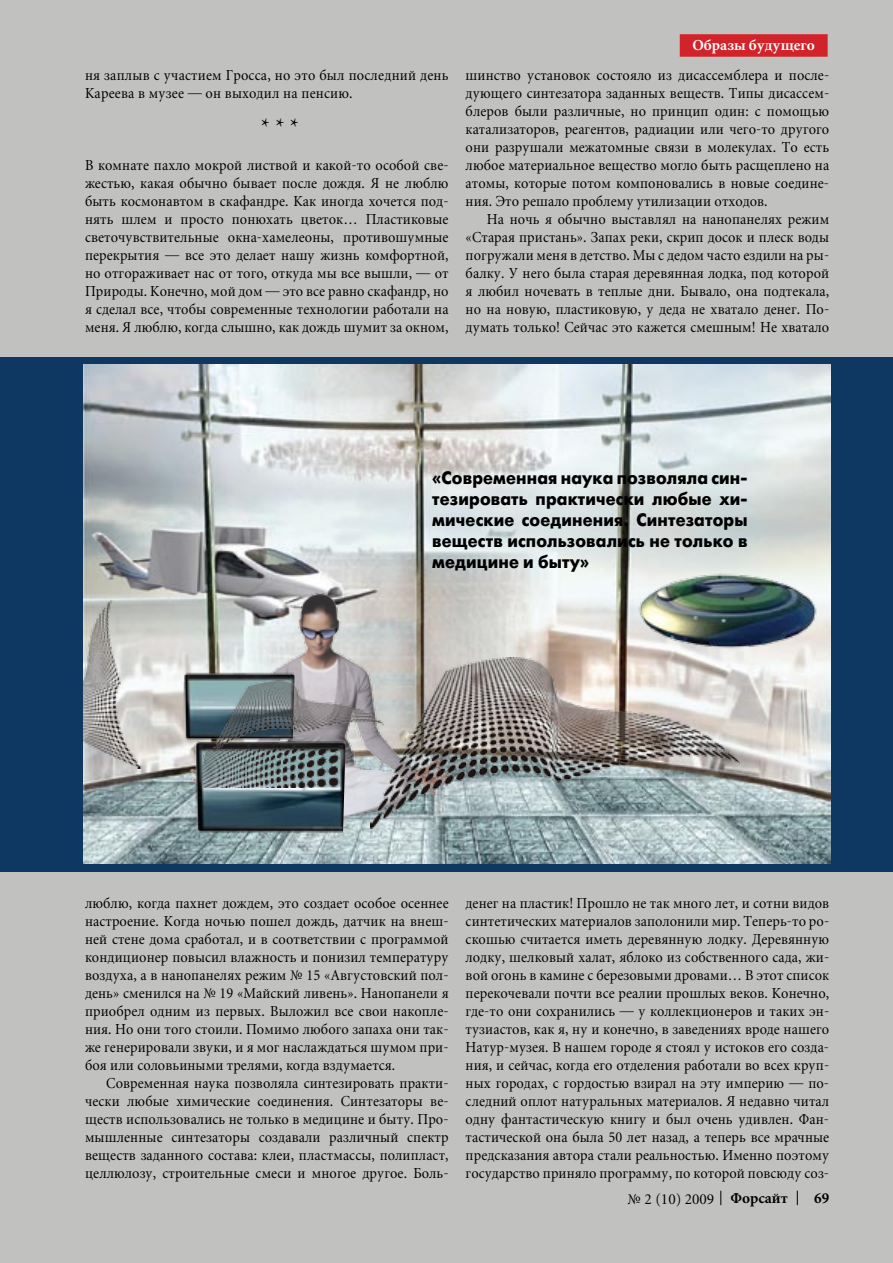
<style>
.page{position:relative;width:893px;height:1263px;background:#c1c1c0}
.page>*{position:absolute;margin:0;border:0;box-sizing:border-box;transform-origin:0 0}
.t1{font:22.5px "Miniature";color:#000;scale:.93 1}
.t2{font:700 18px/21px "Futura Futuris C";letter-spacing:.01em;color:#000;text-align:justify;scale:.93 1}
.t3{font:15px/18px "Miniature";letter-spacing:.005em;color:#000;text-align:justify;scale:.93 1}
.t4{font:15px "Miniature";letter-spacing:.005em;color:#000}
.t5{font:700 15px "Miniature";color:#fff}
.t6{font:700 15px "Miniature";color:#000}
.s1{font-weight:700}
</style>
<div class="page">
<svg style="left:720px;top:1191px;width:1px;height:14px"></svg>
<svg style="left:797px;top:1191px;width:1px;height:14px"></svg>
<div style="left:0;top:357px;width:893px;height:514px;background:#0e3861"></div>
<img style="left:84px;top:364px;width:747px;height:500px">
<img style="left:188px;top:577px;width:267px;height:257px">
<img style="left:187px;top:750px;width:159px;height:97px">
<img style="left:638px;top:570px;width:190px;height:82px">
<img style="left:371px;top:657px;width:368px;height:171px">
<img style="left:179px;top:671px;width:116px;height:79px">
<img style="left:213px;top:681px;width:171px;height:71px">
<img style="left:84px;top:601px;width:58px;height:167px">
<img style="left:202px;top:750px;width:137px;height:38px">
<div style="left:680px;top:34px;width:148px;height:23px;background:#d2232a"></div>
<p class="t3" style="left:85px;top:66px;width:392px">ня заплыв с участием Гросса, но это был последний день<br>Кареева в музее — он выходил на пенсию.</p>
<h1 class="t1" style="left:261px;top:115px;width:42px">* * *</h1>
<p class="t3" style="left:85px;top:156px;width:392px">В комнате пахло мокрой листвой и какой-то особой све&shy;жестью, какая обычно бывает после дождя. Я не люблю быть космонавтом в скафандре. Как иногда хочется под&shy;нять шлем и просто понюхать цветок… Пластиковые светочувствительные окна-хамелеоны, противошумные перекрытия — все это делает нашу жизнь комфортной, но отгораживает нас от того, откуда мы все вышли, — от Природы. Конечно, мой дом — это все равно скафандр, но я сделал все, чтобы современные технологии работали на меня. Я люблю, когда слышно, как дождь шумит за окном,</p>
<p class="t5" style="left:692px;top:38px;width:124px">Образы будущего</p>
<p class="t3" style="left:466px;top:66px;width:392px">шинство установок состояло из дисассемблера и после&shy;дующего синтезатора заданных веществ. Типы дисассем&shy;блеров были различные, но принцип один: с помощью катализаторов, реагентов, радиации или чего-то другого они разрушали межатомные связи в молекулах. То есть любое материальное вещество могло быть расщеплено на атомы, которые потом компоновались в новые соедине&shy;ния. Это решало проблему утилизации отходов.</p>
<p class="t3" style="left:466px;top:210px;width:392px;text-indent:21px">На ночь я обычно выставлял на нанопанелях режим «Старая пристань». Запах реки, скрип досок и плеск воды погружали меня в детство. Мы с дедом часто ездили на ры&shy;балку. У него была старая деревянная лодка, под которой я любил ночевать в теплые дни. Бывало, она подтекала, но на новую, пластиковую, у деда не хватало денег. По&shy;думать только! Сейчас это кажется смешным! Не хватало</p>
<p class="t2" style="left:432px;top:468px;width:340px">«Современная наука позволяла син&shy;тезировать практически любые хи&shy;мические соединения. Синтезаторы веществ использовались не только в медицине и быту»</p>
<p class="t3" style="left:85px;top:894px;width:392px">люблю, когда пахнет дождем, это создает особое осеннее настроение. Когда ночью пошел дождь, датчик на внеш&shy;ней стене дома сработал, и в соответствии с программой кондиционер повысил влажность и понизил температуру воздуха, а в нанопанелях режим № 15 «Августовский пол&shy;день» сменился на № 19 «Майский ливень». Нанопанели я приобрел одним из первых. Выложил все свои накопле&shy;ния. Но они того стоили. Помимо любого запаха они так&shy;же генерировали звуки, и я мог наслаждаться шумом при&shy;боя или соловьиными трелями, когда вздумается.</p>
<p class="t3" style="left:85px;top:1074px;width:392px;text-indent:21px">Современная наука позволяла синтезировать практи&shy;чески любые химические соединения. Синтезаторы ве&shy;ществ использовались не только в медицине и быту. Про&shy;мышленные синтезаторы создавали различный спектр веществ заданного состава: клеи, пластмассы, полипласт, целлюлозу, строительные смеси и многое другое. Боль-</p>
<p class="t3" style="left:466px;top:894px;width:392px">денег на пластик! Прошло не так много лет, и сотни видов синтетических материалов заполонили мир. Теперь-то ро&shy;скошью считается иметь деревянную лодку. Деревянную лодку, шелковый халат, яблоко из собственного сада, жи&shy;вой огонь в камине с березовыми дровами… В этот список перекочевали почти все реалии прошлых веков. Конечно, где-то они сохранились — у коллекционеров и таких эн&shy;тузиастов, как я, ну и конечно, в заведениях вроде нашего Натур-музея. В нашем городе я стоял у истоков его созда&shy;ния, и сейчас, когда его отделения работали во всех круп&shy;ных городах, с гордостью взирал на эту империю — по&shy;следний оплот натуральных материалов. Я недавно читал одну фантастическую книгу и был очень удивлен. Фан&shy;тастической она была 50 лет назад, а теперь все мрачные предсказания автора стали реальностью. Именно поэтому государство приняло программу, по которой повсюду соз-</p>
<p class="t4" style="left:628px;top:1191px;width:162px">№ 2 (10) 2009 <span class="s1">Форсайт</span></p>
<p class="t6" style="left:814px;top:1191px;width:16px">69</p>
</div>
